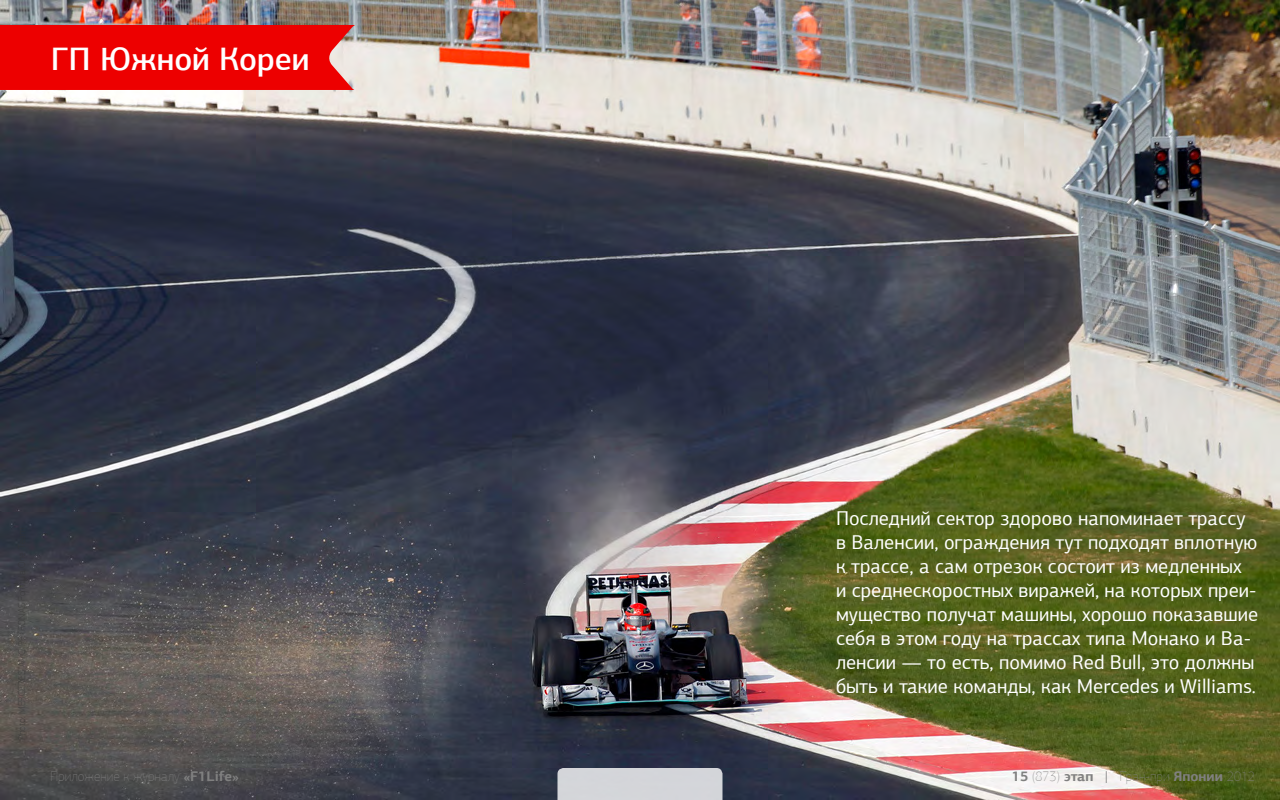
<style>
.page{position:relative;width:1280px;height:800px;background:#fff}
.page>*{position:absolute;margin:0;border:0;box-sizing:border-box;transform-origin:0 0}
.t1{font:500 32.5px "PF Agora Sans Pro";color:#fff}
.t2{font:20px/24px "PF Agora Sans Pro";color:#fff}
.t3{font:14px "PF Agora Sans Pro X Thin";color:#808080}
.s1{font-family:"PF Agora Sans Pro";font-weight:700}
.s2{font-family:"PF Agora Sans Pro"}
</style>
<div class="page">
<img style="left:0;top:0;width:1280px;height:800px">
<div style="left:0;top:25px;width:355px;height:65px;background:#ed0000"></div>
<div style="left:558px;top:768px;width:164px;height:32px;background:#d4d5d9"></div>
<h1 class="t1" style="left:51px;top:39px;width:260px">ГП Южной Кореи</h1>
<p class="t2" style="left:836px;top:506px;width:424px">Последний сектор здорово напоминает трассу в Валенсии, ограждения тут подходят вплотную к трассе, а сам отрезок состоит из медленных<br>и среднескоростных виражей, на которых преи&shy;мущество получат машины, хорошо показавшие себя в этом году на трассах типа Монако и Ва&shy;ленсии — то есть, помимо Red Bull, это должны быть и такие команды, как Mercedes и Williams.</p>
<p class="t3" style="left:50px;top:768px;width:191px">Приложение к журналу <span class="s1">«F1Life»</span></p>
<p class="t3" style="left:1012px;top:768px;width:245px"><span class="s1">15</span> (873) <span class="s1">этап</span> <span class="s2">|</span> Гран-при <span class="s1">Японии</span> 2012</p>
</div>
